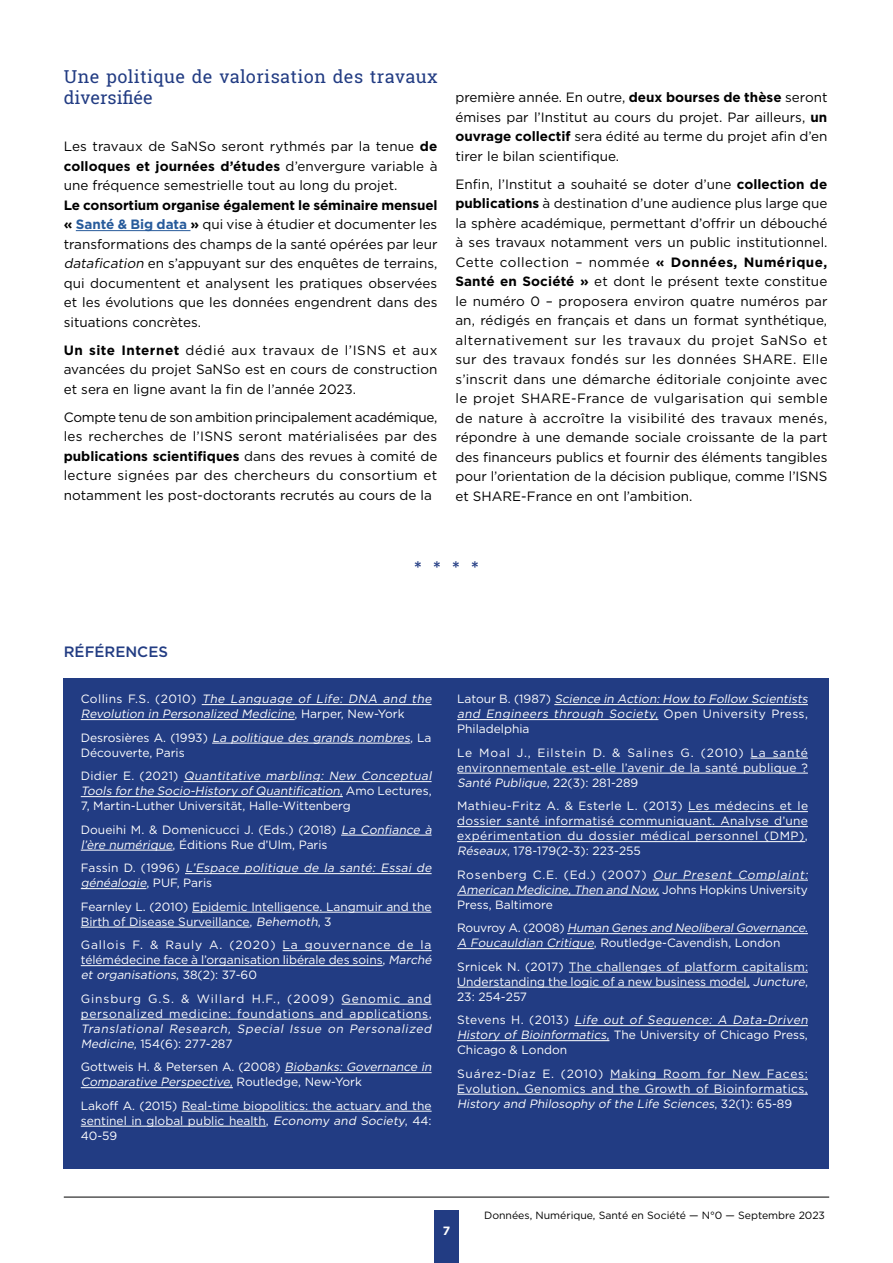
<style>
.page{position:relative;width:893px;height:1263px;background:#fff}
.page>*{position:absolute;margin:0;border:0;box-sizing:border-box;transform-origin:0 0}
.t1{font:500 19.5px "Gotham";color:#223c83}
.t2{font:18px/21.6px "Roboto Slab";letter-spacing:.025em;color:#223c83}
.t3{font:500 15px "Gotham";color:#223c83}
.t4{font:13.5px/19.5px "Gotham";color:#000;text-align:justify}
.t5{font:12px/15px "Gotham";color:#fff}
.t6{font:italic 12px/15px "Gotham";color:#fff}
.t7{font:12px/15px "Gotham";letter-spacing:.05em;color:#fff}
.t8{font:700 12px "Gotham";color:#fff}
.t9{font:10.5px "Gotham";color:#000}
.s1{font-weight:700}
.s2{font-weight:700;color:#275b9b}
.s3{font-style:italic}
.s4{font-style:normal}
</style>
<div class="page">
<div style="left:434px;top:1211px;width:25px;height:52px;background:#223c83"></div>
<hr style="left:64px;top:1197px;width:765px;height:1px;background:#000">
<hr style="left:76px;top:230px;width:114px;height:1px;background:#275b9b">
<div style="left:64px;top:678px;width:765px;height:491px;background:#223c83"></div>
<hr style="left:202px;top:704px;width:230px;height:1px;background:#fff">
<hr style="left:81px;top:719px;width:214px;height:1px;background:#fff">
<hr style="left:212px;top:743px;width:198px;height:1px;background:#fff">
<hr style="left:184px;top:781px;width:248px;height:1px;background:#fff">
<hr style="left:81px;top:796px;width:262px;height:1px;background:#fff">
<hr style="left:341px;top:835px;width:91px;height:1px;background:#fff">
<hr style="left:81px;top:850px;width:92px;height:1px;background:#fff">
<hr style="left:185px;top:873px;width:247px;height:1px;background:#fff">
<hr style="left:81px;top:888px;width:65px;height:1px;background:#fff">
<hr style="left:192px;top:912px;width:240px;height:1px;background:#fff">
<hr style="left:81px;top:927px;width:168px;height:1px;background:#fff">
<hr style="left:283px;top:950px;width:149px;height:1px;background:#fff">
<hr style="left:81px;top:965px;width:302px;height:1px;background:#fff">
<hr style="left:342px;top:1004px;width:90px;height:1px;background:#fff">
<hr style="left:81px;top:1019px;width:348px;height:1px;background:#fff">
<hr style="left:285px;top:1072px;width:147px;height:1px;background:#fff">
<hr style="left:81px;top:1087px;width:152px;height:1px;background:#fff">
<hr style="left:182px;top:1111px;width:250px;height:1px;background:#fff">
<hr style="left:81px;top:1126px;width:185px;height:1px;background:#fff">
<hr style="left:554px;top:704px;width:254px;height:1px;background:#fff">
<hr style="left:457px;top:719px;width:201px;height:1px;background:#fff">
<hr style="left:750px;top:758px;width:58px;height:1px;background:#fff">
<hr style="left:457px;top:773px;width:351px;height:1px;background:#fff">
<hr style="left:688px;top:811px;width:120px;height:1px;background:#fff">
<hr style="left:457px;top:826px;width:351px;height:1px;background:#fff">
<hr style="left:457px;top:841px;width:348px;height:1px;background:#fff">
<hr style="left:653px;top:880px;width:155px;height:1px;background:#fff">
<hr style="left:457px;top:895px;width:202px;height:1px;background:#fff">
<hr style="left:567px;top:933px;width:241px;height:1px;background:#fff">
<hr style="left:457px;top:948px;width:137px;height:1px;background:#fff">
<hr style="left:569px;top:972px;width:239px;height:1px;background:#fff">
<hr style="left:457px;top:987px;width:293px;height:1px;background:#fff">
<hr style="left:574px;top:1025px;width:234px;height:1px;background:#fff">
<hr style="left:457px;top:1040px;width:152px;height:1px;background:#fff">
<hr style="left:610px;top:1079px;width:198px;height:1px;background:#fff">
<hr style="left:457px;top:1094px;width:351px;height:1px;background:#fff">
<h2 class="t2" style="left:64px;top:65px;width:375px">Une politique de valorisation des travaux diversifiée</h2>
<p class="t4" style="left:64px;top:136px;width:375px">Les travaux de SaNSo seront rythmés par la tenue <span class="s1">de colloques et journées d’études</span> d’envergure variable à une fréquence semestrielle tout au long du projet.</p>
<p class="t4" style="left:64px;top:195px;width:375px"><span class="s1">Le consortium organise également le séminaire mensuel «</span> <span class="s2">Santé &amp; Big data</span> <span class="s1">»</span> qui vise à étudier et documenter les transformations des champs de la santé opérées par leur <span class="s3">datafication</span> en s’appuyant sur des enquêtes de terrains, qui documentent et analysent les pratiques observées et les évolutions que les données engendrent dans des situations concrètes.</p>
<p class="t4" style="left:64px;top:340px;width:375px"><span class="s1">Un site Internet</span> dédié aux travaux de l’ISNS et aux avancées du projet SaNSo est en cours de construction et sera en ligne avant la fin de l’année 2023.</p>
<p class="t4" style="left:64px;top:407px;width:375px">Compte tenu de son ambition principalement académique, les recherches de l’ISNS seront matérialisées par des <span class="s1">publications scientifiques</span> dans des revues à comité de lecture signées par des chercheurs du consortium et notamment les post-doctorants recrutés au cours de la</p>
<p class="t4" style="left:455px;top:87px;width:374px">première année. En outre, <span class="s1">deux bourses de thèse</span> seront émises par l’Institut au cours du projet. Par ailleurs, <span class="s1">un ouvrage collectif</span> sera édité au terme du projet afin d’en tirer le bilan scientifique.</p>
<p class="t4" style="left:455px;top:174px;width:374px">Enfin, l’Institut a souhaité se doter d’une <span class="s1">collection de publications</span> à destination d’une audience plus large que la sphère académique, permettant d’offrir un débouché à ses travaux notamment vers un public institutionnel.<br>Cette collection – nommée <span class="s1">« Données, Numérique, Santé en Société »</span> et dont le présent texte constitue le numéro 0 – proposera environ quatre numéros par an, rédigés en français et dans un format synthétique, alternativement sur les travaux du projet SaNSo et sur des travaux fondés sur les données SHARE. Elle s’inscrit dans une démarche éditoriale conjointe avec le projet SHARE-France de vulgarisation qui semble de nature à accroître la visibilité des travaux menés, répondre à une demande sociale croissante de la part des financeurs publics et fournir des éléments tangibles pour l’orientation de la décision publique, comme l’ISNS et SHARE-France en ont l’ambition.</p>
<p class="t3" style="left:64px;top:642px;width:106px">RÉFÉRENCES</p>
<h1 class="t1" style="left:414px;top:556px;width:67px">****</h1>
<p class="t6" style="left:81px;top:691px;width:355px"><span class="s4">C o l l i n s F. S . ( 2 0 1 0 )</span> The Language of Life: DNA and the<br>Revolution in Personalized Medicine<span class="s4">, H a r p e r, N ew -Yo r k</span></p>
<p class="t5" style="left:81px;top:730px;width:352px">D es ro s i è res A . (1 9 9 3 ) <span class="s3">La politique des grands nombres,</span> L a<br>Découverte, Paris</p>
<p class="t6" style="left:81px;top:768px;width:355px"><span class="s4">D i d i e r E . ( 2 0 2 1 )</span> Quantitative marbling: New Conceptual<br>Tools forthe Socio-History ofQuantification, <span class="s4">A m o L e c t u r e s ,<br>7, Martin-Luther Universität, Halle-Wittenberg</span></p>
<p class="t5" style="left:81px;top:822px;width:355px">Doueihi M. &amp; Domenicucci J. (Eds.) (2018) <span class="s3">La Confiance à l’ère numérique</span>, Éditions Rue d’Ulm, Paris</p>
<p class="t6" style="left:81px;top:860px;width:355px"><span class="s4">F a s s i n D . ( 1 9 9 6 )</span> L’Espace politique de la santé: Essai de généalogie<span class="s4">, P U F, P a r i s</span></p>
<p class="t5" style="left:81px;top:899px;width:352px">Fearnley L. (2010) Epidemic Intelligence. Langmuir and the<br>Birth of Disease Surveillance, <span class="s3">Behemoth</span>, 3</p>
<p class="t5" style="left:81px;top:937px;width:355px">Gallois F. &amp; Rauly A. (2020) La gouvernance de la télémédecine face à l’organisation libérale des soins, <span class="s3">Marché et organisations</span>, 3 8 ( 2 ) : 3 7 - 6 0</p>
<p class="t7" style="left:81px;top:991px;width:352px">Ginsburg G.S. &amp; Willard H.F., (2009) Genomic and personalized medicine: foundations and applications,</p>
<p class="t6" style="left:81px;top:1021px;width:355px">Translational Research, Special Issue on Personalized<br>Medicine, <span class="s4">154(6): 277-287</span></p>
<p class="t5" style="left:81px;top:1059px;width:355px">Gottweis H. &amp; Petersen A. (2008) <span class="s3">Biobanks: Governance in<br>Comparative Perspective,</span> R o u t l e d g e , N e w -Yo r k</p>
<p class="t5" style="left:81px;top:1098px;width:352px;text-align:justify">Lakoff A. (2015) Real-time biopolitics: the actuary and the sentinel in global public health, <span class="s3">Economy and Society</span>, 44:<br>40-59</p>
<p class="t6" style="left:457px;top:691px;width:355px"><span class="s4">L a t o u r B . ( 1 9 8 7 )</span> Science in Action:How to Follow Scientists and Engineers through Society, <span class="s4">O p e n U n i ve rs i t y P re s s ,<br>Philadelphia</span></p>
<p class="t5" style="left:457px;top:745px;width:352px;text-align:justify">Le Moal J., Eilstein D. &amp; Salines G. (2010) La santé environnementale est-elle l’avenir de la santé publique ?<br><span class="s3">Santé Publique</span>, 2 2 (3 ) : 2 81 - 2 89</p>
<p class="t5" style="left:457px;top:798px;width:352px;text-align:justify">Mathieu-Fritz A. &amp; Esterle L. (2013) Les médecins et le dossier santé informatisé communiquant. Analyse d’une expérimentation du dossier médical personnel (DMP), <span class="s3">Réseaux</span>, 178-179(2-3): 223-255</p>
<p class="t5" style="left:457px;top:867px;width:355px">Rosenberg C.E. (Ed.) (2007) <span class="s3">Our Present Complaint:<br>American Medicine,Then and Now,</span>J o h n s H o p k i n s U n i ve rs i t y<br>Press, Baltimore</p>
<p class="t6" style="left:457px;top:920px;width:355px"><span class="s4">R o u v roy A . ( 2 0 0 8 )</span> Human Genes and NeoliberalGovernance.<br>A Foucauldian Critique<span class="s4">, Routledge-Cavendish, London</span></p>
<p class="t5" style="left:457px;top:959px;width:352px;text-align:justify">Srnicek N. (2017) The challenges of platform capitalism:<br>Understanding the logic of a new business model<span class="s3">,Juncture</span>, 23: 254-257</p>
<p class="t5" style="left:457px;top:1012px;width:355px">S t eve n s H . ( 2 0 1 3 ) <span class="s3">Life out of Sequence: A Data-Driven<br>History of Bioinformatics,</span> The University of Chicago Press,<br>Chicago &amp; London</p>
<p class="t5" style="left:457px;top:1066px;width:352px;text-align:justify">Suárez-Díaz E. (2010) Making Room for New Faces:<br>Evolution, Genomics and the Growth of Bioinformatics, <span class="s3">History and Philosophy of the Life Sciences</span>, 3 2 ( 1 ) : 6 5 - 8 9</p>
<p class="t8" style="left:443px;top:1222px;width:9px">7</p>
<p class="t9" style="left:484px;top:1208px;width:342px">Données, Numérique, Santé en Société — N°0 — Septembre 2023</p>
</div>
